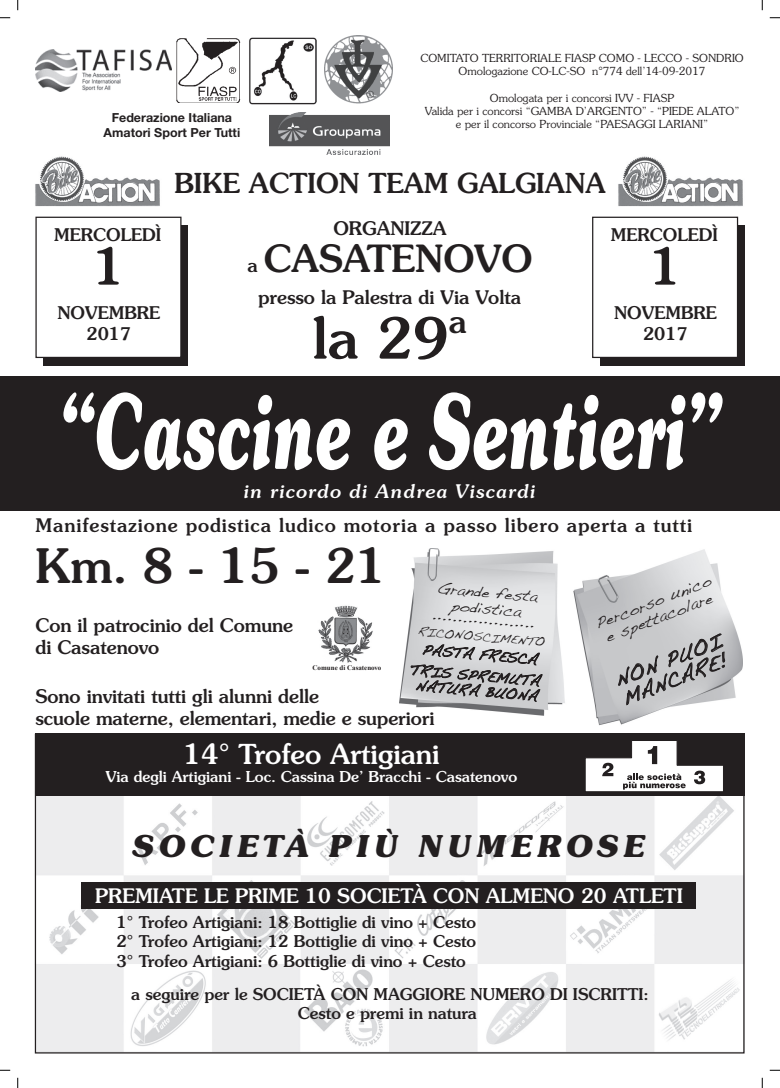
<style>
.page{position:relative;width:780px;height:1088px;background:#fff}
.page>*{position:absolute;margin:0;border:0;box-sizing:border-box;transform-origin:0 0}
.t1{font:italic 700 102.75px "Souvenir";color:#fff;scale:.57 1}
.t2{font:500 56.25px "Souvenir";color:#231f20}
.t3{font:500 50px "Souvenir";color:#231f20}
.t4{font:500 47.5px "Souvenir";color:#231f20}
.t5{font:500 37.5px "Souvenir";color:#231f20}
.t6{font:500 32.75px "Souvenir";color:#231f20}
.t7{font:italic 700 30px "Souvenir";letter-spacing:.15em;color:#231f20}
.t8{font:500 27.5px "Souvenir";color:#231f20}
.t9{font:500 27.5px "Souvenir";color:#fff}
.t10{font:500 20px "Souvenir";color:#fff}
.t11{font:500 18.75px/22.5px "Souvenir";color:#231f20}
.t12{font:500 18.75px "Souvenir";letter-spacing:.05em;color:#231f20}
.t13{font:italic 500 18.75px "Souvenir";letter-spacing:.05em;color:#fff}
.t14{font:500 17.5px/21px "Souvenir";color:#231f20;text-align:center}
.t15{font:17.5px/20px "Dakota";color:#231f20}
.t16{font:500 16.25px/19.5px "Souvenir";color:#231f20;text-align:justify}
.t17{font:16.25px "Dakota";color:#231f20}
.t18{font:500 15px "Souvenir";color:#fff}
.t19{font:13.75px/16.5px "Dakota";color:#231f20;text-align:center}
.t20{font:13.62px/16.4px "Dakota";color:#231f20;text-align:center}
.t21{font:12.62px/21.1px "Dakota";color:#231f20;text-align:center}
.t22{font:700 12.5px/15px "Helvetica Neue LT Std";color:#231f20;text-align:center}
.t23{font:300 11.12px/13.4px "Souvenir";color:#231f20;text-align:center}
.t24{font:10.62px "Dakota";color:#231f20}
.t25{font:700 7px "Times New Roman";color:#231f20}
.s1{font-size:18.75px}
</style>
<div class="page">
<img style="left:34px;top:733px;width:711px;height:321px">
<img style="left:400px;top:548px;width:165px;height:168px">
<svg style="left:410px;top:641px;width:133px;height:74px;background:#aeaeaf"></svg>
<div style="left:35px;top:733px;width:709px;height:63px;background:#231f20"></div>
<img style="left:35px;top:156px;width:125px;height:50px">
<img style="left:35px;top:50px;width:136px;height:41px">
<img style="left:176px;top:38px;width:65px;height:65px">
<img style="left:324px;top:35px;width:69px;height:69px">
<img style="left:618px;top:156px;width:125px;height:50px">
<div style="left:0;top:376px;width:780px;height:134px;background:#231f20"></div>
<div style="left:43px;top:225px;width:145px;height:140px;background:#231f20"></div>
<div style="left:36px;top:217px;width:145px;height:140px;background:#fff"></div>
<div style="left:35px;top:217px;width:146px;height:141px;border:1px solid #231f20"></div>
<div style="left:599px;top:225px;width:145px;height:140px;background:#231f20"></div>
<div style="left:592px;top:217px;width:145px;height:140px;background:#fff"></div>
<div style="left:592px;top:217px;width:146px;height:141px;border:1px solid #231f20"></div>
<img style="left:573px;top:549px;width:169px;height:177px">
<svg style="left:617px;top:633px;width:108px;height:93px"></svg>
<svg style="left:585px;top:741px;width:138px;height:51px"></svg>
<div style="left:81px;top:882px;width:615px;height:27px;background:#231f20"></div>
<img style="left:318px;top:605px;width:55px;height:58px">
<img style="left:249px;top:37px;width:67px;height:68px">
<img style="left:269px;top:112px;width:120px;height:43px">
<svg style="left:0;top:17px;width:10px;height:2px"></svg>
<svg style="left:769px;top:17px;width:11px;height:2px"></svg>
<svg style="left:0;top:1069px;width:10px;height:2px"></svg>
<svg style="left:769px;top:1069px;width:11px;height:2px"></svg>
<svg style="left:17px;top:0;width:2px;height:10px"></svg>
<svg style="left:17px;top:1078px;width:2px;height:10px"></svg>
<svg style="left:761px;top:0;width:2px;height:10px"></svg>
<svg style="left:761px;top:1078px;width:2px;height:10px"></svg>
<p class="t23" style="left:420px;top:51px;width:325px">COMITATO TERRITORIALE FIASP COMO - LECCO - SONDRIO<br>Omologazione CO-LC-SO n°774 dell’14-09-2017</p>
<p class="t23" style="left:424px;top:91px;width:316px">Omologata per i concorsi IVV - FIASP<br>Valida per i concorsi “GAMBA D’ARGENTO” - “PIEDE ALATO” e per il concorso Provinciale “PAESAGGI LARIANI”</p>
<p class="t22" style="left:104px;top:110px;width:138px">Federazione Italiana<br>Amatori Sport Per Tutti</p>
<p class="t8" style="left:174px;top:166px;width:432px">BIKE ACTION TEAM GALGIANA</p>
<p class="t11" style="left:333px;top:217px;width:115px">ORGANIZZA</p>
<p class="t5" style="left:247px;top:236px;width:287px"><span class="s1">a</span> CASATENOVO</p>
<p class="t11" style="left:258px;top:285px;width:264px">presso la Palestra di Via Volta</p>
<p class="t2" style="left:312px;top:304px;width:138px">la 29</p>
<p class="t6" style="left:448px;top:301px;width:20px">a</p>
<p class="t1" style="left:58px;top:369px;width:1164px">“Cascine e Sentieri”</p>
<p class="t14" style="left:54px;top:224px;width:109px">MERCOLEDÌ</p>
<p class="t3" style="left:93px;top:236px;width:34px">1</p>
<p class="t14" style="left:610px;top:224px;width:109px">MERCOLEDÌ</p>
<p class="t3" style="left:649px;top:236px;width:33px">1</p>
<p class="t14" style="left:57px;top:302px;width:104px">NOVEMBRE<br>2017</p>
<p class="t14" style="left:614px;top:302px;width:104px">NOVEMBRE<br>2017</p>
<p class="t13" style="left:243px;top:480px;width:294px">in ricordo di Andrea Viscardi</p>
<p class="t12" style="left:35px;top:513px;width:658px">Manifestazione podistica ludico motoria a passo libero aperta a tutti</p>
<p class="t4" style="left:35px;top:537px;width:352px">Km. 8 - 15 - 21</p>
<p class="t11" style="left:35px;top:613px;width:259px">Con il patrocinio del Comune di Casatenovo</p>
<p class="t11" style="left:35px;top:684px;width:400px">Sono invitati tutti gli alunni delle<br>scuole materne, elementari, medie e superiori</p>
<p class="t20" style="left:438px;top:581px;width:102px;rotate:5deg">Grande festa podistica</p>
<p class="t17" style="left:431px;top:603px;width:105px;rotate:5deg">....................</p>
<p class="t24" style="left:418px;top:624px;width:129px;rotate:5deg">RICONOSCIMENTO</p>
<p class="t21" style="left:412px;top:640px;width:132px;rotate:5deg">PASTA FRESCA<br>TRIS SPREMUTA</p>
<p class="t25" style="left:312px;top:663px;width:70px">Comune di Casatenovo</p>
<p class="t9" style="left:183px;top:737px;width:257px">14° Trofeo Artigiani</p>
<p class="t18" style="left:106px;top:768px;width:413px">Via degli Artigiani - Loc. Cassina De’ Bracchi - Casatenovo</p>
<p class="t19" style="left:593px;top:618px;width:124px;rotate:-21deg">Percorso unico e spettacolare</p>
<p class="t15" style="left:612px;top:673px;width:114px;rotate:-21deg">NON PUOI<br>MANCARE!</p>
<p class="t7" style="left:133px;top:828px;width:513px">SOCIETÀ PIÙ NUMEROSE</p>
<p class="t10" style="left:95px;top:884px;width:589px">PREMIATE LE PRIME 10 SOCIETÀ CON ALMENO 20 ATLETI</p>
<p class="t16" style="left:116px;top:912px;width:361px">1° Trofeo Artigiani: 18 Bottiglie di vino + Cesto 2° Trofeo Artigiani: 12 Bottiglie di vino + Cesto 3° Trofeo Artigiani: 6 Bottiglie di vino + Cesto</p>
<p class="t16" style="left:131px;top:984px;width:519px;text-align:center">a seguire per le SOCIETÀ CON MAGGIORE NUMERO DI ISCRITTI:<br>Cesto e premi in natura</p>
</div>
